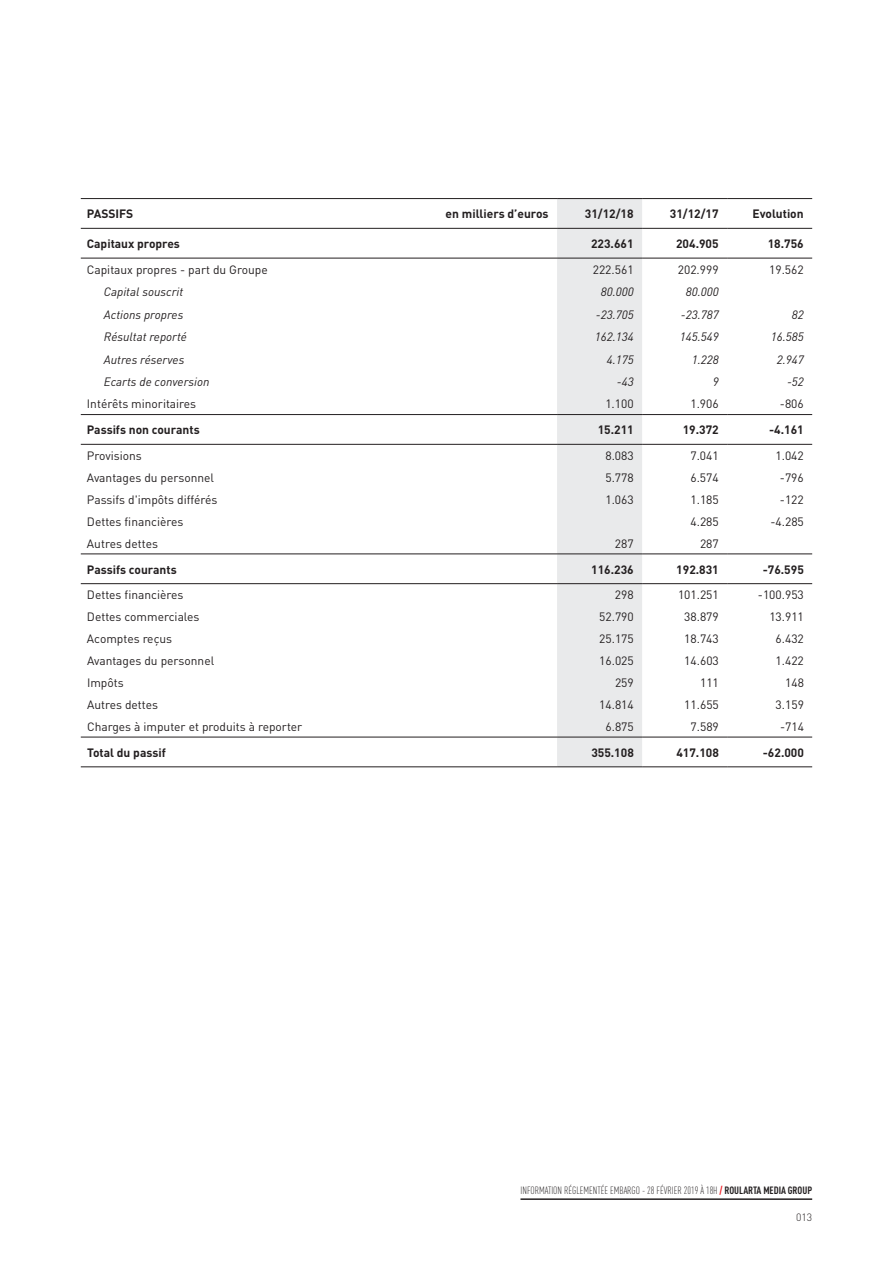
<style>
.page{position:relative;width:893px;height:1263px;background:#fff}
.page>*{position:absolute;margin:0;border:0;box-sizing:border-box;transform-origin:0 0}
.t1{font:12px "DIN";color:#231f20}
.t2{font:700 12px "DIN";color:#231f20}
.t3{font:italic 12px "DIN";color:#231f20}
.t4{font:300 10.5px "DIN Cond";color:#231f20}
.t5{font:300 10.5px "DIN";color:#231f20}
.s1{font-weight:700;color:#ee1d23}
.s2{font-weight:700}
</style>
<div class="page">
<hr style="left:520px;top:1198px;width:292px;height:2px;background:#231f20">
<div style="left:557px;top:199px;width:85px;height:567px;background:#e9eaeb"></div>
<hr style="left:81px;top:198px;width:476px;height:1px;background:#231f20">
<hr style="left:557px;top:198px;width:85px;height:1px;background:#231f20">
<hr style="left:642px;top:198px;width:85px;height:1px;background:#231f20">
<hr style="left:727px;top:198px;width:85px;height:1px;background:#231f20">
<hr style="left:81px;top:737px;width:476px;height:1px;background:#231f20">
<hr style="left:557px;top:737px;width:85px;height:1px;background:#231f20">
<hr style="left:642px;top:737px;width:85px;height:1px;background:#231f20">
<hr style="left:727px;top:737px;width:85px;height:1px;background:#231f20">
<hr style="left:81px;top:766px;width:476px;height:1px;background:#231f20">
<hr style="left:557px;top:766px;width:85px;height:1px;background:#231f20">
<hr style="left:642px;top:766px;width:85px;height:1px;background:#231f20">
<hr style="left:727px;top:766px;width:85px;height:1px;background:#231f20">
<hr style="left:557px;top:554px;width:85px;height:1px;background:#231f20">
<hr style="left:642px;top:554px;width:85px;height:1px;background:#231f20">
<hr style="left:727px;top:554px;width:85px;height:1px;background:#231f20">
<hr style="left:557px;top:583px;width:85px;height:1px;background:#231f20">
<hr style="left:642px;top:583px;width:85px;height:1px;background:#231f20">
<hr style="left:727px;top:583px;width:85px;height:1px;background:#231f20">
<hr style="left:81px;top:228px;width:476px;height:1px;background:#231f20">
<hr style="left:557px;top:228px;width:85px;height:1px;background:#231f20">
<hr style="left:642px;top:228px;width:85px;height:1px;background:#231f20">
<hr style="left:727px;top:228px;width:85px;height:1px;background:#231f20">
<hr style="left:81px;top:258px;width:476px;height:1px;background:#231f20">
<hr style="left:557px;top:258px;width:85px;height:1px;background:#231f20">
<hr style="left:642px;top:258px;width:85px;height:1px;background:#231f20">
<hr style="left:727px;top:258px;width:85px;height:1px;background:#231f20">
<hr style="left:81px;top:414px;width:476px;height:1px;background:#231f20">
<hr style="left:81px;top:444px;width:476px;height:1px;background:#231f20">
<hr style="left:81px;top:554px;width:476px;height:1px;background:#231f20">
<hr style="left:81px;top:583px;width:476px;height:1px;background:#231f20">
<hr style="left:557px;top:414px;width:85px;height:1px;background:#231f20">
<hr style="left:642px;top:414px;width:85px;height:1px;background:#231f20">
<hr style="left:727px;top:414px;width:85px;height:1px;background:#231f20">
<hr style="left:557px;top:444px;width:85px;height:1px;background:#231f20">
<hr style="left:642px;top:444px;width:85px;height:1px;background:#231f20">
<hr style="left:727px;top:444px;width:85px;height:1px;background:#231f20">
<p class="t2" style="left:87px;top:206px;width:48px">PASSIFS</p>
<p class="t2" style="left:446px;top:206px;width:104px">en milliers d’euros</p>
<p class="t2" style="left:585px;top:206px;width:50px">31/12/18</p>
<p class="t2" style="left:670px;top:206px;width:50px">31/12/17</p>
<p class="t2" style="left:752px;top:206px;width:53px">Evolution</p>
<p class="t2" style="left:87px;top:236px;width:95px">Capitaux propres</p>
<p class="t2" style="left:591px;top:236px;width:44px">223.661</p>
<p class="t2" style="left:676px;top:236px;width:44px">204.905</p>
<p class="t2" style="left:768px;top:236px;width:37px">18.756</p>
<p class="t1" style="left:87px;top:262px;width:182px">Capitaux propres - part du Groupe</p>
<p class="t1" style="left:593px;top:262px;width:42px">222.561</p>
<p class="t1" style="left:678px;top:262px;width:42px">202.999</p>
<p class="t1" style="left:769px;top:262px;width:36px">19.562</p>
<p class="t3" style="left:104px;top:284px;width:81px">Capital souscrit</p>
<p class="t3" style="left:601px;top:284px;width:34px">80.000</p>
<p class="t3" style="left:686px;top:284px;width:34px">80.000</p>
<p class="t3" style="left:104px;top:307px;width:81px">Actions propres</p>
<p class="t3" style="left:596px;top:307px;width:39px">-23.705</p>
<p class="t3" style="left:681px;top:307px;width:39px">-23.787</p>
<p class="t3" style="left:792px;top:307px;width:13px">82</p>
<p class="t3" style="left:104px;top:329px;width:85px">Résultat reporté</p>
<p class="t3" style="left:595px;top:329px;width:40px">162.134</p>
<p class="t3" style="left:680px;top:329px;width:40px">145.549</p>
<p class="t3" style="left:771px;top:329px;width:34px">16.585</p>
<p class="t3" style="left:104px;top:352px;width:82px">Autres réserves</p>
<p class="t3" style="left:607px;top:352px;width:28px">4.175</p>
<p class="t3" style="left:692px;top:352px;width:28px">1.228</p>
<p class="t3" style="left:777px;top:352px;width:28px">2.947</p>
<p class="t3" style="left:104px;top:374px;width:107px">Ecarts de conversion</p>
<p class="t3" style="left:617px;top:374px;width:18px">-43</p>
<p class="t3" style="left:713px;top:374px;width:7px">9</p>
<p class="t3" style="left:787px;top:374px;width:18px">-52</p>
<p class="t1" style="left:87px;top:397px;width:111px">Intérêts minoritaires</p>
<p class="t1" style="left:605px;top:397px;width:30px">1.100</p>
<p class="t1" style="left:690px;top:397px;width:30px">1.906</p>
<p class="t1" style="left:780px;top:397px;width:25px">-806</p>
<p class="t2" style="left:87px;top:422px;width:114px">Passifs non courants</p>
<p class="t2" style="left:598px;top:422px;width:37px">15.211</p>
<p class="t2" style="left:683px;top:422px;width:37px">19.372</p>
<p class="t2" style="left:769px;top:422px;width:36px">-4.161</p>
<p class="t1" style="left:87px;top:449px;width:56px">Provisions</p>
<p class="t1" style="left:605px;top:449px;width:30px">8.083</p>
<p class="t1" style="left:690px;top:449px;width:30px">7.041</p>
<p class="t1" style="left:775px;top:449px;width:30px">1.042</p>
<p class="t1" style="left:87px;top:471px;width:129px">Avantages du personnel</p>
<p class="t1" style="left:605px;top:471px;width:30px">5.778</p>
<p class="t1" style="left:690px;top:471px;width:30px">6.574</p>
<p class="t1" style="left:780px;top:471px;width:25px">-796</p>
<p class="t1" style="left:87px;top:493px;width:132px">Passifs d'impôts différés</p>
<p class="t1" style="left:605px;top:493px;width:30px">1.063</p>
<p class="t1" style="left:690px;top:493px;width:30px">1.185</p>
<p class="t1" style="left:780px;top:493px;width:25px">-122</p>
<p class="t1" style="left:87px;top:514px;width:98px">Dettes financières</p>
<p class="t1" style="left:690px;top:514px;width:30px">4.285</p>
<p class="t1" style="left:770px;top:514px;width:35px">-4.285</p>
<p class="t1" style="left:87px;top:536px;width:73px">Autres dettes</p>
<p class="t1" style="left:615px;top:536px;width:20px">287</p>
<p class="t1" style="left:700px;top:536px;width:20px">287</p>
<p class="t2" style="left:87px;top:561px;width:91px">Passifs courants</p>
<p class="t2" style="left:591px;top:561px;width:44px">116.236</p>
<p class="t2" style="left:676px;top:561px;width:44px">192.831</p>
<p class="t2" style="left:763px;top:561px;width:43px">-76.595</p>
<p class="t1" style="left:87px;top:588px;width:98px">Dettes financières</p>
<p class="t1" style="left:615px;top:588px;width:20px">298</p>
<p class="t1" style="left:678px;top:588px;width:42px">101.251</p>
<p class="t1" style="left:758px;top:588px;width:47px">-100.953</p>
<p class="t1" style="left:87px;top:610px;width:114px">Dettes commerciales</p>
<p class="t1" style="left:599px;top:610px;width:36px">52.790</p>
<p class="t1" style="left:684px;top:610px;width:36px">38.879</p>
<p class="t1" style="left:769px;top:610px;width:36px">13.911</p>
<p class="t1" style="left:87px;top:632px;width:87px">Acomptes reçus</p>
<p class="t1" style="left:599px;top:632px;width:36px">25.175</p>
<p class="t1" style="left:684px;top:632px;width:36px">18.743</p>
<p class="t1" style="left:776px;top:632px;width:30px">6.432</p>
<p class="t1" style="left:87px;top:654px;width:129px">Avantages du personnel</p>
<p class="t1" style="left:599px;top:654px;width:36px">16.025</p>
<p class="t1" style="left:684px;top:654px;width:36px">14.603</p>
<p class="t1" style="left:776px;top:654px;width:30px">1.422</p>
<p class="t1" style="left:87px;top:676px;width:38px">Impôts</p>
<p class="t1" style="left:615px;top:676px;width:20px">259</p>
<p class="t1" style="left:700px;top:676px;width:20px">111</p>
<p class="t1" style="left:785px;top:676px;width:20px">148</p>
<p class="t1" style="left:87px;top:698px;width:73px">Autres dettes</p>
<p class="t1" style="left:599px;top:698px;width:36px">14.814</p>
<p class="t1" style="left:684px;top:698px;width:36px">11.655</p>
<p class="t1" style="left:776px;top:698px;width:30px">3.159</p>
<p class="t1" style="left:87px;top:719px;width:217px">Charges à imputer et produits à reporter</p>
<p class="t1" style="left:605px;top:719px;width:30px">6.875</p>
<p class="t1" style="left:691px;top:719px;width:30px">7.589</p>
<p class="t1" style="left:780px;top:719px;width:25px">-714</p>
<p class="t2" style="left:87px;top:744px;width:80px">Total du passif</p>
<p class="t2" style="left:591px;top:744px;width:44px">355.108</p>
<p class="t2" style="left:676px;top:744px;width:44px">417.108</p>
<p class="t2" style="left:763px;top:744px;width:43px">-62.000</p>
<p class="t4" style="left:520px;top:1184px;width:293px">INFORMATION RÉGLEMENTÉE EMBARGO - 28 FÉVRIER 2019 À 18H <span class="s1">/</span> <span class="s2">ROULARTA MEDIA GROUP</span></p>
<p class="t5" style="left:796px;top:1210px;width:18px">013</p>
</div>
